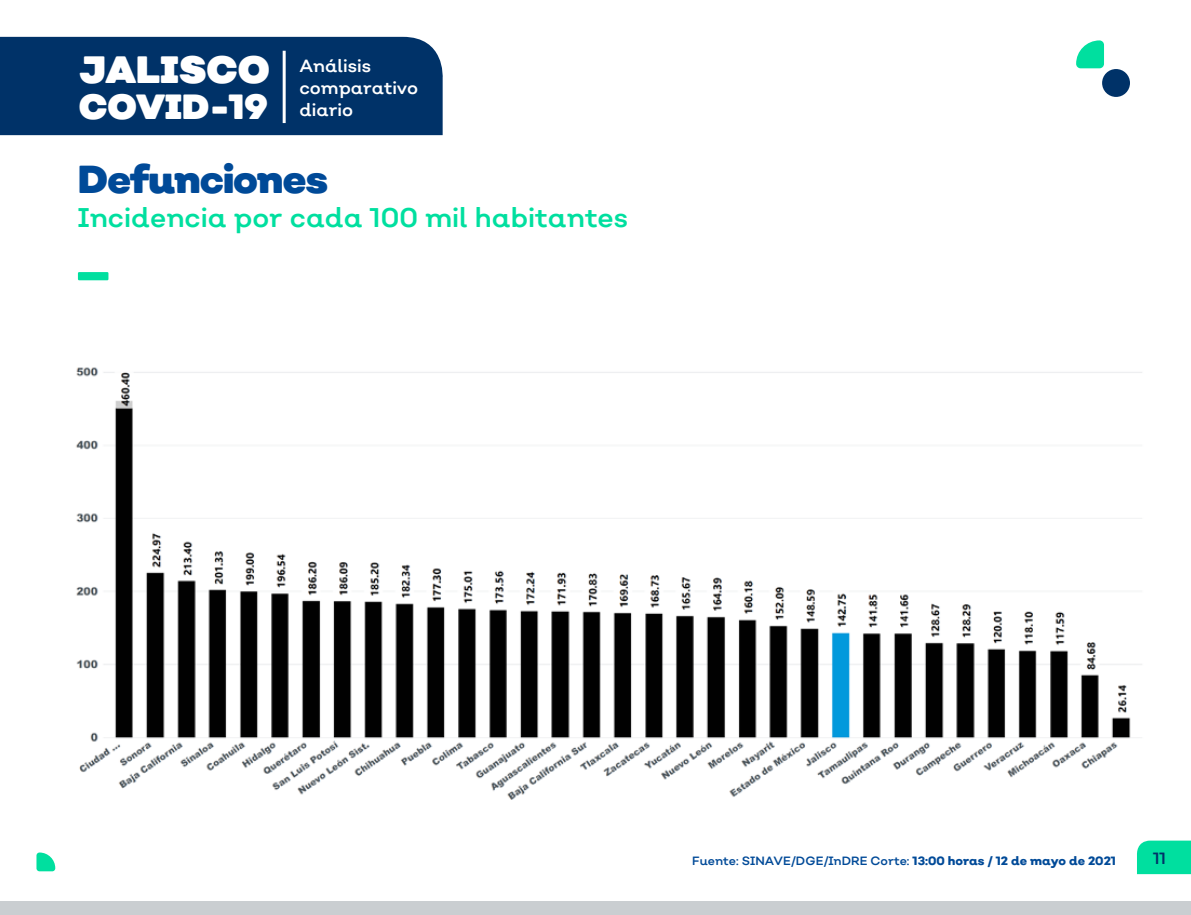
<style>
.page{position:relative;width:1191px;height:915px;background:#fff}
.page>*{position:absolute;margin:0;border:0;box-sizing:border-box;transform-origin:0 0}
.t1{font:900 50.7px "Nutmeg";color:#00df9f}
.t2{font:900 39px "Nutmeg";letter-spacing:-.03em;color:#004a98}
.t3{font:900 38.1px "Nutmeg";color:#fff}
.t4{font:900 34.95px "Nutmeg";color:#fff}
.t5{font:27px "Nutmeg";color:#00df9f}
.t6{font:17.7px/22.4px "Nutmeg";color:#fff}
.t7{font:16.35px "Nutmeg";color:#003268}
.t8{font:12px "Nutmeg";color:#004a98}
.s1{font-weight:800}
</style>
<div class="page">
<img style="left:76px;top:367px;width:1066px;height:433px">
<div style="left:0;top:37px;width:443px;height:98px;background:#003268"></div>
<div style="left:0;top:901px;width:1191px;height:13px;background:#caced1"></div>
<div style="left:1137px;top:840px;width:54px;height:33px;background:#00df9f"></div>
<svg style="left:1076px;top:40px;width:28px;height:28px"></svg>
<div style="left:36px;top:852px;width:19px;height:19px;background:#00df9f;border-radius:3px"></div>
<div style="left:1102px;top:69px;width:28px;height:28px;background:#003268;border-radius:50%"></div>
<hr style="left:283px;top:51px;width:3px;height:72px;background:#fff">
<h3 class="t3" style="left:79px;top:44px;width:192px">JALISCO</h3>
<h3 class="t4" style="left:79px;top:84px;width:191px">COVID-19</h3>
<h3 class="t6" style="left:299px;top:54px;width:120px">Análisis comparativo diario</h3>
<h2 class="t2" style="left:78px;top:154px;width:251px">Defunciones</h2>
<h3 class="t5" style="left:78px;top:200px;width:552px">Incidencia por cada 100 mil habitantes</h3>
<h1 class="t1" style="left:78px;top:216px;width:32px">_</h1>
<p class="t8" style="left:692px;top:852px;width:425px">Fuente: SINAVE/DGE/InDRE Corte: <span class="s1">13:00 horas / 12 de mayo de 2021</span></p>
<h3 class="t7" style="left:1153px;top:847px;width:15px">11</h3>
</div>
